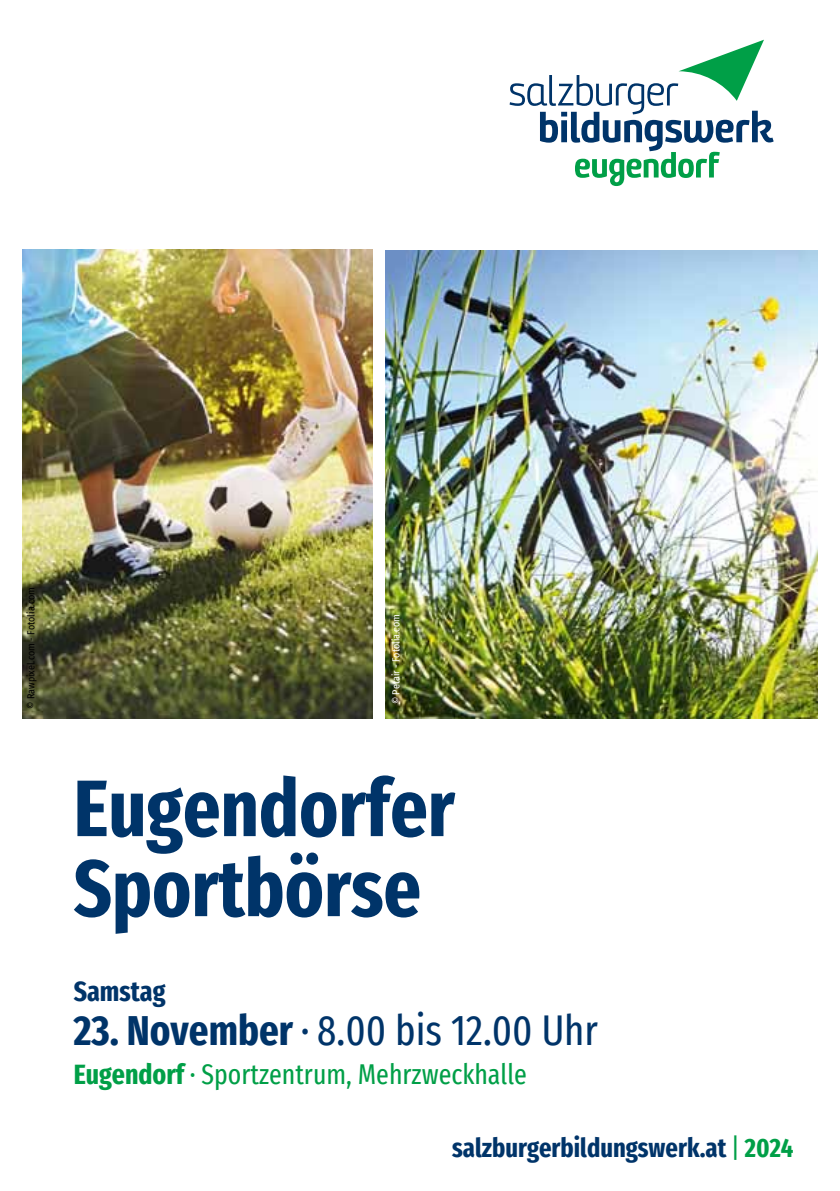
<style>
.page{position:relative;width:840px;height:1191px;background:#fff}
.page>*{position:absolute;margin:0;border:0;box-sizing:border-box;transform-origin:0 0}
.t1{font:700 extra-condensed 80px/80px "Fira Sans";color:#003469}
.t2{font:extra-condensed 42px "Fira Sans";color:#003469}
.t3{font:extra-condensed 28px "Fira Sans";color:#009f47}
.t4{font:700 extra-condensed 28px "Fira Sans";color:#003469}
.t5{font:700 extra-condensed 26.6px "Fira Sans";color:#003469}
.t6{font:10px "Fira Sans Condensed";color:#000}
.t7{font:10px "Fira Sans Condensed";color:#fff}
.s1{font-weight:700}
.s2{font-weight:400;color:#009f47}
.s3{color:#009f47}
</style>
<div class="page">
<img style="left:385px;top:250px;width:431px;height:468px">
<img style="left:23px;top:249px;width:349px;height:469px">
<svg style="left:509px;top:40px;width:264px;height:146px"></svg>
<p class="t6" style="left:23px;top:709px;width:123px;rotate:-90deg">© Rawpixel.com - Fotolia.com</p>
<p class="t7" style="left:388px;top:704px;width:91px;rotate:-90deg">© Petair - Fotolia.com</p>
<h1 class="t1" style="left:74px;top:763px;width:382px">Eugendorfer<br>Sportbörse</h1>
<p class="t4" style="left:74px;top:967px;width:93px">Samstag</p>
<h2 class="t2" style="left:74px;top:999px;width:525px"><span class="s1">23. November</span> · 8.00 bis 12.00 Uhr</h2>
<p class="t3" style="left:74px;top:1052px;width:454px"><span class="s1">Eugendorf</span> · Sportzentrum, Mehrzweckhalle</p>
<p class="t5" style="left:452px;top:1125px;width:342px">salzburgerbildungswerk.at <span class="s2">|</span> <span class="s3">2024</span></p>
</div>
